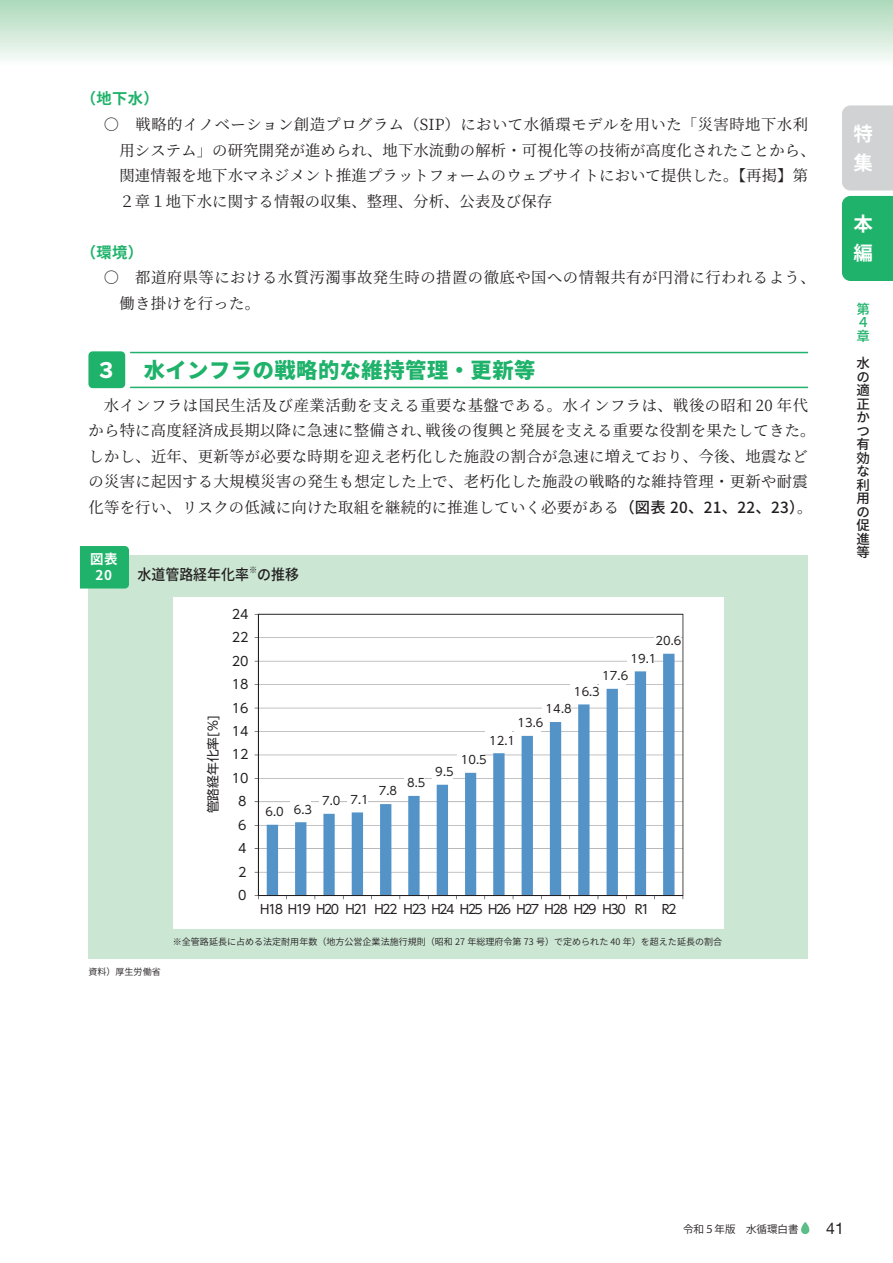
<style>
.page{position:relative;width:893px;height:1263px;background:#fff}
.page>*{position:absolute;margin:0;border:0;box-sizing:border-box;transform-origin:0 0}
.t1{font:800 21.3px "Source Han Sans";letter-spacing:.025em;color:#1eb26a}
.t2{font:800 21.3px "Source Han Sans";color:#fff}
.t3{font:700 19.5px/29.2px "Source Han Sans";color:#fff}
.t4{font:15.9px "Helvetica Neue";color:#231f20}
.t5{font:15.3px/25.5px "Source Han Serif";letter-spacing:.02em;color:#231f20}
.t6{font:700 15.3px "Source Han Sans";color:#1eb26a}
.t7{font:500 15px "Source Han Sans";color:#231f20;scale:.93 1}
.t8{font:500 13.5px/13.5px "Source Han Sans";color:#231f20;text-align:justify}
.t9{font:700 13.5px/15.9px "Source Han Sans";color:#fff;text-align:center}
.t10{font:500 13.5px/13.5px "Source Han Sans";color:#1eb26a}
.t11{font:12.75px "UD Shin Go Pr 6 N";letter-spacing:-.12em;color:#231f20}
.t12{font:11.55px "UD Shin Go Pr 6 N";letter-spacing:.01em;color:#231f20}
.t13{font:10.5px "Koz Go Pr 6 N";color:#231f20}
.t14{font:9px "Source Han Sans";color:#231f20}
.t15{font:500 8.7px "Source Han Sans";color:#231f20;scale:.93 1}
.s1{font-family:"Source Han Sans";font-weight:500}
</style>
<div class="page">
<div style="left:0;top:0;width:893px;height:66px;background:linear-gradient(to bottom,#abd8b9,#fafdfa)"></div>
<div style="left:88px;top:351px;width:37px;height:37px;background:#1eb26a;border-radius:4px"></div>
<hr style="left:130px;top:352px;width:678px;height:1px;background:#1eb26a">
<hr style="left:130px;top:387px;width:678px;height:1px;background:#1eb26a">
<div style="left:88px;top:554px;width:720px;height:404px;background:#cbe6d3"></div>
<div style="left:173px;top:597px;width:550px;height:332px;background:#fff"></div>
<svg style="left:259px;top:614px;width:424px;height:281px"></svg>
<svg style="left:267px;top:654px;width:407px;height:241px"></svg>
<hr style="left:258px;top:614px;width:1px;height:281px;background:#231f20">
<hr style="left:258px;top:895px;width:425px;height:1px;background:#231f20">
<div style="left:262px;top:803px;width:21px;height:18px;background:#fff"></div>
<div style="left:290px;top:800px;width:21px;height:19px;background:#fff"></div>
<div style="left:319px;top:792px;width:20px;height:18px;background:#fff"></div>
<div style="left:347px;top:790px;width:21px;height:19px;background:#fff"></div>
<div style="left:375px;top:782px;width:21px;height:19px;background:#fff"></div>
<div style="left:404px;top:774px;width:20px;height:18px;background:#fff"></div>
<div style="left:432px;top:763px;width:21px;height:18px;background:#fff"></div>
<div style="left:457px;top:751px;width:27px;height:18px;background:#fff"></div>
<div style="left:486px;top:731px;width:26px;height:19px;background:#fff"></div>
<div style="left:514px;top:714px;width:26px;height:18px;background:#fff"></div>
<div style="left:542px;top:700px;width:27px;height:19px;background:#fff"></div>
<div style="left:571px;top:682px;width:26px;height:19px;background:#fff"></div>
<div style="left:599px;top:667px;width:26px;height:18px;background:#fff"></div>
<div style="left:627px;top:649px;width:27px;height:19px;background:#fff"></div>
<div style="left:654px;top:632px;width:26px;height:18px;background:#fff"></div>
<div style="left:80px;top:546px;width:49px;height:42px;background:#1eb26a"></div>
<div style="left:842px;top:196px;width:51px;height:85px;background:#1eb26a"></div>
<div style="left:842px;top:105px;width:51px;height:85px;background:#d1d2d4"></div>
<svg style="left:801px;top:1222px;width:8px;height:12px"></svg>
<p class="t6" style="left:81px;top:90px;width:80px">（地下水）</p>
<p class="t5" style="left:119px;top:112px;width:698px;text-indent:-16px">○ 戦略的イノベーション創造プログラム（SIP）において水循環モデルを用いた「災害時地下水利用システム」の研究開発が進められ、地下水流動の解析・可視化等の技術が高度化されたことから、関連情報を地下水マネジメント推進プラットフォームのウェブサイトにおいて提供した。【再掲】第２章１地下水に関する情報の収集、整理、分析、公表及び保存</p>
<p class="t6" style="left:81px;top:243px;width:64px">（環境）</p>
<p class="t5" style="left:119px;top:265px;width:698px;text-indent:-16px">○ 都道府県等における水質汚濁事故発生時の措置の徹底や国への情報共有が円滑に行われるよう、働き掛けを行った。</p>
<h1 class="t2" style="left:96px;top:358px;width:23px">３</h1>
<h1 class="t1" style="left:144px;top:358px;width:393px">水インフラの戦略的な維持管理・更新等</h1>
<p class="t5" style="left:88px;top:393px;width:729px;text-align:center">水インフラは国民生活及び産業活動を支える重要な基盤である。水インフラは、戦後の昭和 20 年代<br>から特に高度経済成長期以降に急速に整備され、戦後の復興と発展を支える重要な役割を果たしてきた。しかし、近年、更新等が必要な時期を迎え老朽化した施設の割合が急速に増えており、今後、地震などの災害に起因する大規模災害の発生も想定した上で、老朽化した施設の戦略的な維持管理・更新や耐震化等を行い、リスクの低減に向けた取組を継続的に推進していく必要がある<span class="s1">（図表 20、21、22、23）</span>。</p>
<p class="t9" style="left:90px;top:552px;width:29px">図表<br>20</p>
<p class="t7" style="left:138px;top:566px;width:121px">水道管路経年化率</p>
<p class="t15" style="left:249px;top:565px;width:10px">※</p>
<p class="t7" style="left:257px;top:566px;width:46px">の推移</p>
<p class="t11" style="left:203px;top:813px;width:100px;rotate:-90deg">管路経年化率[％]</p>
<p class="t11" style="left:232px;top:604px;width:18px">24</p>
<p class="t11" style="left:232px;top:627px;width:18px">22</p>
<p class="t11" style="left:232px;top:650px;width:18px">20</p>
<p class="t11" style="left:232px;top:674px;width:18px">18</p>
<p class="t11" style="left:232px;top:697px;width:18px">16</p>
<p class="t11" style="left:232px;top:721px;width:18px">14</p>
<p class="t11" style="left:232px;top:744px;width:18px">12</p>
<p class="t11" style="left:232px;top:768px;width:18px">10</p>
<p class="t11" style="left:238px;top:791px;width:10px">8</p>
<p class="t11" style="left:238px;top:814px;width:10px">6</p>
<p class="t11" style="left:238px;top:838px;width:10px">4</p>
<p class="t11" style="left:238px;top:861px;width:10px">2</p>
<p class="t11" style="left:238px;top:885px;width:10px">0</p>
<p class="t12" style="left:655px;top:631px;width:27px">20.6</p>
<p class="t12" style="left:631px;top:649px;width:27px">19.1</p>
<p class="t12" style="left:602px;top:666px;width:27px">17.6</p>
<p class="t12" style="left:574px;top:682px;width:27px">16.3</p>
<p class="t12" style="left:546px;top:700px;width:27px">14.8</p>
<p class="t12" style="left:517px;top:713px;width:27px">13.6</p>
<p class="t12" style="left:489px;top:731px;width:27px">12.1</p>
<p class="t12" style="left:266px;top:801px;width:48px">6.0 6.3</p>
<p class="t12" style="left:322px;top:791px;width:48px">7.0 7.1</p>
<p class="t12" style="left:379px;top:782px;width:20px">7.8</p>
<p class="t12" style="left:407px;top:773px;width:20px">8.5</p>
<p class="t12" style="left:435px;top:762px;width:20px">9.5</p>
<p class="t12" style="left:461px;top:750px;width:27px">10.5</p>
<p class="t11" style="left:260px;top:898px;width:418px">H18 H19 H20 H21 H22 H23 H24 H25 H26 H27 H28 H29 H30 R1 R2</p>
<p class="t14" style="left:173px;top:937px;width:551px">※全管路延長に占める法定耐用年数（地方公営企業法施行規則（昭和 27 年総理府令第 73 号）で定められた 40 年）を超えた延長の割合</p>
<p class="t14" style="left:88px;top:966px;width:74px">資料）厚生労働省</p>
<p class="t3" style="left:853px;top:119px;width:20px">特集</p>
<p class="t3" style="left:853px;top:210px;width:21px">本編</p>
<p class="t10" style="left:856px;top:303px;width:14px">第<br>４章</p>
<p class="t8" style="left:856px;top:357px;width:15px">水の適正かつ有効な利用の促進等</p>
<p class="t13" style="left:683px;top:1223px;width:117px">令和５年版　水循環白書</p>
<p class="t4" style="left:826px;top:1218px;width:19px">41</p>
</div>
